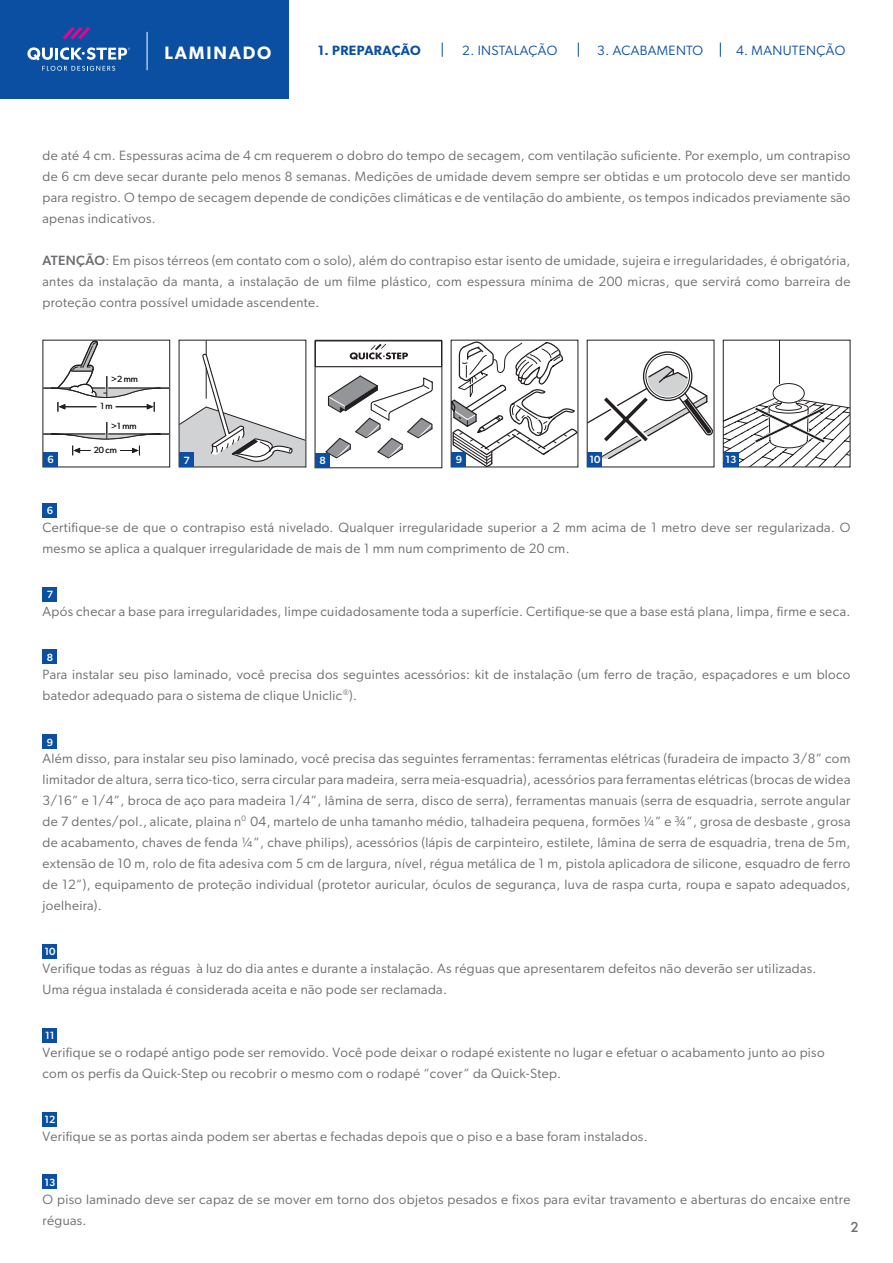
<style>
.page{position:relative;width:893px;height:1263px;background:#fff}
.page>*{position:absolute;margin:0;border:0;box-sizing:border-box;transform-origin:0 0}
.t1{font:600 18px "Gibson";letter-spacing:.1em;color:#fff}
.t2{font:500 15px "Futura PT";color:#6c6d70}
.t3{font:13.5px/21px "Gibson";letter-spacing:.025em;color:#6c6d70}
.t4{font:13.5px "Gibson";letter-spacing:.025em;color:#0a4fa2}
.t5{font:600 13.5px "Gibson";letter-spacing:.025em;color:#0a4fa2}
.t6{font:500 12px "Gibson";color:#fff}
.t7{font:500 10.5px "Gibson";color:#fff}
.t8{font:8.85px "Gibson";color:#231f20}
.s1{font-weight:500}
</style>
<div class="page">
<div style="left:0;top:0;width:288px;height:98px;background:#0a4fa2"></div>
<svg style="left:63px;top:27px;width:27px;height:13px"></svg>
<svg style="left:27px;top:47px;width:103px;height:24px"></svg>
<hr style="left:147px;top:32px;width:1px;height:38px;background:#fff">
<svg style="left:442px;top:43px;width:1px;height:14px"></svg>
<svg style="left:578px;top:43px;width:1px;height:14px"></svg>
<svg style="left:720px;top:43px;width:1px;height:14px"></svg>
<svg style="left:325px;top:375px;width:108px;height:83px"></svg>
<div style="left:315px;top:340px;width:127px;height:27px;border:1px solid #231f20"></div>
<svg style="left:350px;top:343px;width:58px;height:17px"></svg>
<svg style="left:181px;top:342px;width:123px;height:123px"></svg>
<svg style="left:72px;top:446px;width:19px;height:9px"></svg>
<svg style="left:120px;top:446px;width:20px;height:9px"></svg>
<svg style="left:45px;top:342px;width:123px;height:98px"></svg>
<div style="left:43px;top:340px;width:127px;height:127px;border:1px solid #231f20"></div>
<svg style="left:453px;top:342px;width:123px;height:123px"></svg>
<div style="left:646px;top:354px;width:44px;height:44px;border:1px solid #231f20;border-radius:50%"></div>
<svg style="left:589px;top:366px;width:123px;height:93px"></svg>
<svg style="left:725px;top:342px;width:123px;height:123px"></svg>
<div style="left:723px;top:340px;width:127px;height:127px;border:1px solid #231f20"></div>
<div style="left:43px;top:452px;width:15px;height:15px;background:#0a4fa2"></div>
<div style="left:179px;top:452px;width:15px;height:15px;background:#0a4fa2"></div>
<div style="left:315px;top:453px;width:15px;height:14px;background:#0a4fa2"></div>
<div style="left:451px;top:452px;width:15px;height:15px;background:#0a4fa2"></div>
<div style="left:587px;top:452px;width:15px;height:15px;background:#0a4fa2"></div>
<div style="left:724px;top:452px;width:14px;height:15px;background:#0a4fa2"></div>
<div style="left:43px;top:503px;width:14px;height:14px;background:#0a4fa2"></div>
<div style="left:43px;top:587px;width:14px;height:15px;background:#0a4fa2"></div>
<div style="left:43px;top:649px;width:14px;height:15px;background:#0a4fa2"></div>
<div style="left:43px;top:734px;width:14px;height:15px;background:#0a4fa2"></div>
<div style="left:43px;top:944px;width:14px;height:15px;background:#0a4fa2"></div>
<div style="left:43px;top:1027px;width:14px;height:15px;background:#0a4fa2"></div>
<div style="left:43px;top:1112px;width:14px;height:15px;background:#0a4fa2"></div>
<div style="left:43px;top:1174px;width:14px;height:15px;background:#0a4fa2"></div>
<h1 class="t1" style="left:164px;top:42px;width:109px">LAMINADO</h1>
<p class="t5" style="left:318px;top:42px;width:104px">1. PREPARAÇÃO</p>
<p class="t4" style="left:462px;top:42px;width:96px">2. INSTALAÇÃO</p>
<p class="t4" style="left:597px;top:42px;width:107px">3. ACABAMENTO</p>
<p class="t4" style="left:736px;top:42px;width:111px">4. MANUTENÇÃO</p>
<p class="t3" style="left:43px;top:144px;width:809px;text-align:justify">de até 4 cm. Espessuras acima de 4 cm requerem o dobro do tempo de secagem, com ventilação suficiente. Por exemplo, um contrapiso de 6 cm deve secar durante pelo menos 8 semanas. Medições de umidade devem sempre ser obtidas e um protocolo deve ser mantido para registro. O tempo de secagem depende de condições climáticas e de ventilação do ambiente, os tempos indicados previamente são apenas indicativos.</p>
<p class="t3" style="left:43px;top:249px;width:809px;text-align:justify"><span class="s1">ATENÇÃO</span>: Em pisos térreos (em contato com o solo), além do contrapiso estar isento de umidade, sujeira e irregularidades, é obrigatória, antes da instalação da manta, a instalação de um filme plástico, com espessura mínima de 200 micras, que servirá como barreira de proteção contra possível umidade ascendente.</p>
<p class="t8" style="left:111px;top:374px;width:28px">&gt;2 mm</p>
<p class="t8" style="left:100px;top:400px;width:14px">1 m</p>
<p class="t8" style="left:111px;top:420px;width:27px">&gt;1 mm</p>
<p class="t8" style="left:94px;top:444px;width:24px">20 cm</p>
<p class="t6" style="left:51px;top:452px;width:9px">6</p>
<p class="t7" style="left:47px;top:453px;width:8px">6</p>
<p class="t7" style="left:184px;top:454px;width:8px">7</p>
<p class="t7" style="left:320px;top:454px;width:8px">8</p>
<p class="t7" style="left:456px;top:454px;width:8px">9</p>
<p class="t7" style="left:589px;top:454px;width:13px">10</p>
<p class="t7" style="left:725px;top:454px;width:13px">13</p>
<p class="t7" style="left:47px;top:504px;width:8px">6</p>
<p class="t3" style="left:43px;top:516px;width:809px">Certifique-se de que o contrapiso está nivelado. Qualquer irregularidade superior a 2 mm acima de 1 metro deve ser regularizada. O mesmo se aplica a qualquer irregularidade de mais de 1 mm num comprimento de 20 cm.</p>
<p class="t7" style="left:47px;top:588px;width:8px">7</p>
<p class="t3" style="left:43px;top:600px;width:809px">Após checar a base para irregularidades, limpe cuidadosamente toda a superfície. Certifique-se que a base está plana, limpa, firme e seca.</p>
<p class="t7" style="left:47px;top:651px;width:8px">8</p>
<p class="t3" style="left:43px;top:663px;width:809px">Para instalar seu piso laminado, você precisa dos seguintes acessórios: kit de instalação (um ferro de tração, espaçadores e um bloco batedor adequado para o sistema de clique Uniclic<sup>®</sup>).</p>
<p class="t7" style="left:47px;top:736px;width:8px">9</p>
<p class="t3" style="left:43px;top:747px;width:809px;text-align:justify">Além disso, para instalar seu piso laminado, você precisa das seguintes ferramentas: ferramentas elétricas (furadeira de impacto 3/8” com limitador de altura, serra tico-tico, serra circular para madeira, serra meia-esquadria), acessórios para ferramentas elétricas (brocas de widea 3/16” e 1/4”, broca de aço para madeira 1/4”, lâmina de serra, disco de serra), ferramentas manuais (serra de esquadria, serrote angular de 7 dentes/pol., alicate, plaina n<sup>0</sup> 04, martelo de unha tamanho médio, talhadeira pequena, formões ¼” e ¾”, grosa de desbaste , grosa de acabamento, chaves de fenda ¼”, chave philips), acessórios (lápis de carpinteiro, estilete, lâmina de serra de esquadria, trena de 5m, extensão de 10 m, rolo de fita adesiva com 5 cm de largura, nível, régua metálica de 1 m, pistola aplicadora de silicone, esquadro de ferro de 12”), equipamento de proteção individual (protetor auricular, óculos de segurança, luva de raspa curta, roupa e sapato adequados, joelheira).</p>
<p class="t7" style="left:44px;top:945px;width:13px">10</p>
<p class="t3" style="left:43px;top:957px;width:775px">Verifique todas as réguas à luz do dia antes e durante a instalação. As réguas que apresentarem defeitos não deverão ser utilizadas.<br>Uma régua instalada é considerada aceita e não pode ser reclamada.</p>
<p class="t7" style="left:45px;top:1029px;width:11px">11</p>
<p class="t3" style="left:43px;top:1041px;width:784px">Verifique se o rodapé antigo pode ser removido. Você pode deixar o rodapé existente no lugar e efetuar o acabamento junto ao piso com os perfis da Quick-Step ou recobrir o mesmo com o rodapé “cover” da Quick-Step.</p>
<p class="t7" style="left:44px;top:1113px;width:13px">12</p>
<p class="t3" style="left:43px;top:1125px;width:607px">Verifique se as portas ainda podem ser abertas e fechadas depois que o piso e a base foram instalados.</p>
<p class="t7" style="left:44px;top:1176px;width:13px">13</p>
<p class="t3" style="left:43px;top:1188px;width:809px">O piso laminado deve ser capaz de se mover em torno dos objetos pesados e fixos para evitar travamento e aberturas do encaixe entre réguas.</p>
<p class="t2" style="left:850px;top:1218px;width:10px">2</p>
</div>
